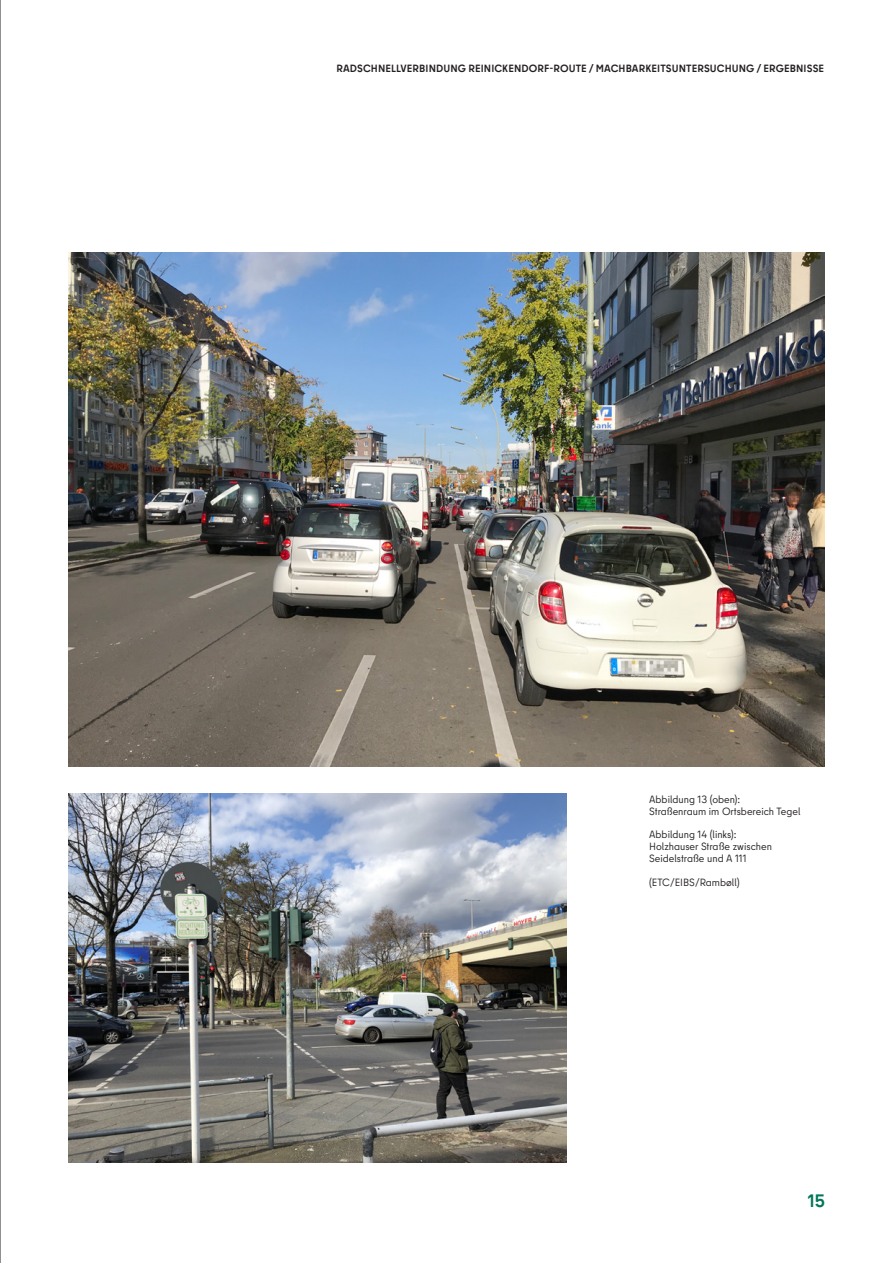
<style>
.page{position:relative;width:893px;height:1263px;background:#fff}
.page>*{position:absolute;margin:0;border:0;box-sizing:border-box;transform-origin:0 0}
.t1{font:700 18px "Berlin Type";color:#00765a}
.Bildunterschrift{font:10.5px/12px "Berlin Type";color:#231f20}
.t2{font:700 10.5px "Berlin Type";letter-spacing:.01em;color:#231f20}
</style>
<div class="page">
<img style="left:68px;top:252px;width:757px;height:514px">
<img style="left:68px;top:793px;width:499px;height:369px">
<hr style="left:0;top:0;width:1px;height:1263px;background:#231f20">
<p class="t2" style="left:336px;top:61px;width:489px">RADSCHNELLVERBINDUNG REINICKENDORF-ROUTE / MACHBARKEITSUNTERSUCHUNG / ERGEBNISSE</p>
<p class="Bildunterschrift" style="left:649px;top:793px;width:153px">Abbildung 13 (oben):<br>Straßenraum im Ortsbereich Tegel</p>
<p class="Bildunterschrift" style="left:649px;top:828px;width:124px">Abbildung 14 (links):<br>Holzhauser Straße zwischen<br>Seidelstraße und A 111</p>
<p class="Bildunterschrift" style="left:649px;top:876px;width:92px">(ETC/EIBS/Rambøll)</p>
<h1 class="t1" style="left:808px;top:1189px;width:19px">15</h1>
</div>
